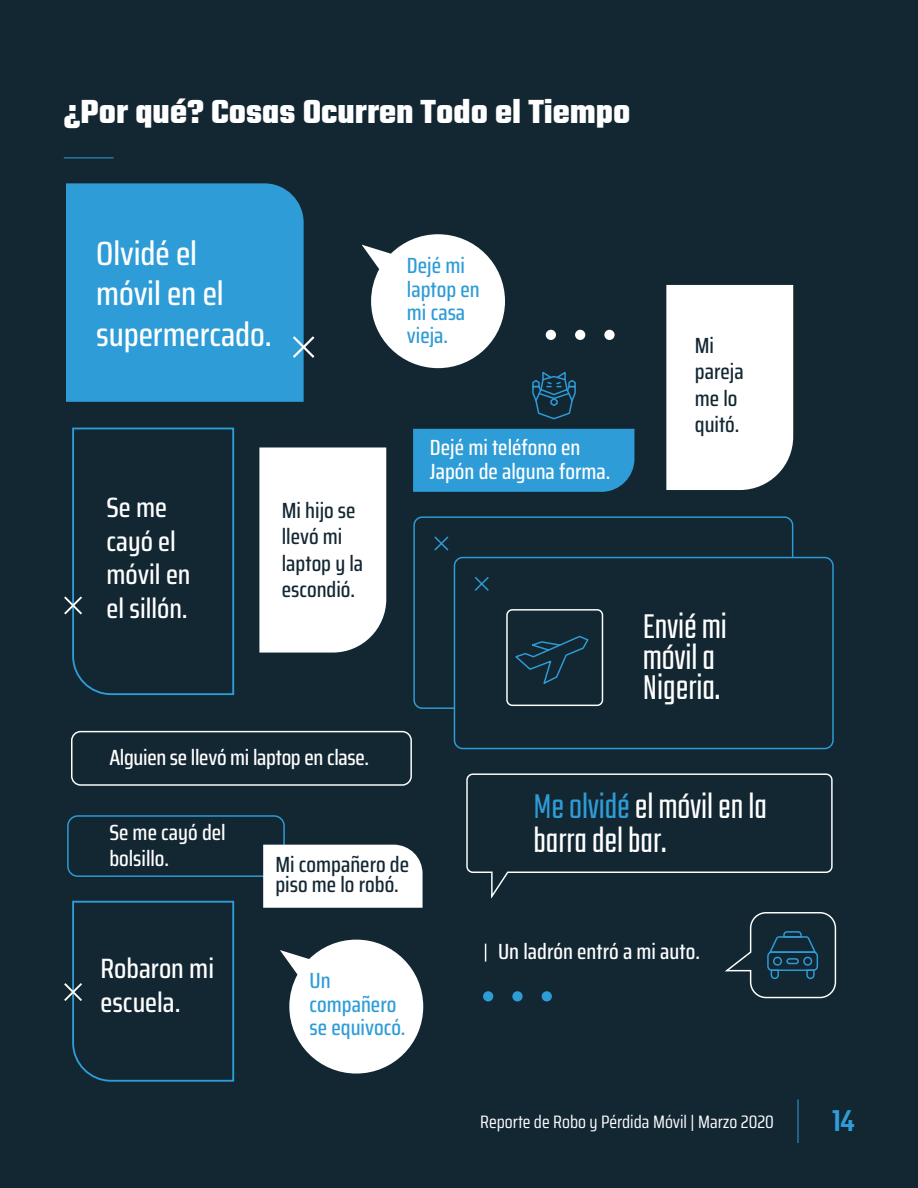
<style>
.page{position:relative;width:918px;height:1188px;background:#132733}
.page>*{position:absolute;margin:0;border:0;box-sizing:border-box;transform-origin:0 0}
.t1{font:300 38.1px/30.8px "Teko";color:#fff}
.Titulos{font:700 36px "Teko";color:#fff}
.t2{font:500 33.6px/40.3px "Saira Condensed";letter-spacing:-.005em;color:#fff}
.t3{font:500 33px "Teko";color:#2f9dd8}
.t4{font:500 27.9px/33.6px "Saira Condensed";color:#fff}
.t5{font:500 22.05px/23.4px "Saira Condensed";color:#fff}
.t6{font:500 22.05px/26.4px "Saira Condensed";color:#132733}
.t7{font:500 22.05px/23.4px "Saira Condensed";color:#2e9cd7}
.t8{font:18px "Saira Condensed";color:#fff}
.s1{color:#2e9cd7}
</style>
<div class="page">
<svg style="left:72px;top:427px;width:163px;height:269px"></svg>
<svg style="left:64px;top:594px;width:20px;height:22px"></svg>
<svg style="left:64px;top:900px;width:171px;height:182px"></svg>
<svg style="left:413px;top:516px;width:381px;height:194px"></svg>
<svg style="left:433px;top:535px;width:17px;height:17px"></svg>
<svg style="left:724px;top:912px;width:113px;height:87px"></svg>
<svg style="left:485px;top:944px;width:1px;height:18px"></svg>
<svg style="left:466px;top:773px;width:367px;height:126px"></svg>
<div style="left:259px;top:447px;width:127px;height:206px;background:#fff"></div>
<div style="left:666px;top:285px;width:127px;height:205px;background:#fff"></div>
<div style="left:71px;top:731px;width:341px;height:55px;border:1px solid #fff;border-radius:9px"></div>
<svg style="left:362px;top:234px;width:143px;height:134px"></svg>
<svg style="left:280px;top:940px;width:143px;height:134px"></svg>
<div style="left:67px;top:815px;width:218px;height:62px;border:1px solid #2e9cd7;border-radius:10px"></div>
<div style="left:263px;top:845px;width:160px;height:63px;background:#fff"></div>
<div style="left:542px;top:991px;width:10px;height:10px;background:#2e9cd7;border-radius:50%"></div>
<div style="left:512px;top:991px;width:11px;height:10px;background:#2e9cd7;border-radius:50%"></div>
<div style="left:483px;top:991px;width:10px;height:10px;background:#2e9cd7;border-radius:50%"></div>
<div style="left:604px;top:330px;width:11px;height:10px;background:#fff;border-radius:50%"></div>
<div style="left:575px;top:330px;width:10px;height:10px;background:#fff;border-radius:50%"></div>
<div style="left:546px;top:330px;width:10px;height:10px;background:#fff;border-radius:50%"></div>
<div style="left:66px;top:183px;width:238px;height:219px;background:#2e9cd7"></div>
<svg style="left:290px;top:334px;width:25px;height:26px"></svg>
<div style="left:413px;top:429px;width:221px;height:63px;background:#2e9cd7"></div>
<svg style="left:532px;top:372px;width:44px;height:48px"></svg>
<svg style="left:513px;top:635px;width:77px;height:51px"></svg>
<hr style="left:798px;top:1100px;width:1px;height:43px;background:#2f9dd8">
<hr style="left:64px;top:158px;width:50px;height:1px;background:#2f9dd8">
<p class="Titulos" style="left:64px;top:88px;width:568px">¿Por qué? Cosas Ocurren Todo el Tiempo</p>
<p class="t2" style="left:96px;top:233px;width:177px">Olvidé el<br>móvil en el supermercado.</p>
<p class="t4" style="left:106px;top:490px;width:86px">Se me cayó el móvil en el sillón.</p>
<p class="t6" style="left:282px;top:497px;width:83px">Mi hijo se llevó mi laptop y la escondió.</p>
<p class="t5" style="left:109px;top:746px;width:261px">Alguien se llevó mi laptop en clase.</p>
<p class="t7" style="left:407px;top:254px;width:74px">Dejé mi laptop en mi casa vieja.</p>
<p class="t5" style="left:430px;top:436px;width:182px">Dejé mi teléfono en<br>Japón de alguna forma.</p>
<p class="t6" style="left:695px;top:332px;width:50px">Mi pareja me lo quitó.</p>
<p class="t1" style="left:643px;top:613px;width:86px">Envié mi móvil a<br>Nigeria.</p>
<p class="t5" style="left:109px;top:819px;width:118px;line-height:26.4px">Se me cayó del bolsillo.</p>
<p class="t4" style="left:100px;top:951px;width:115px">Robaron mi escuela.</p>
<p class="t6" style="left:275px;top:853px;width:135px;line-height:20.4px">Mi compañero de piso me lo robó.</p>
<p class="t7" style="left:310px;top:968px;width:97px">Un compañero se equivocó.</p>
<p class="t1" style="left:533px;top:792px;width:235px;line-height:33.8px"><span class="s1">Me olvidé</span> el móvil en la barra del bar.</p>
<p class="t5" style="left:498px;top:940px;width:203px">Un ladrón entró a mi auto.</p>
<p class="t8" style="left:480px;top:1109px;width:295px">Reporte de Robo y Pérdida Móvil | Marzo 2020</p>
<p class="t3" style="left:832px;top:1102px;width:23px">14</p>
</div>
